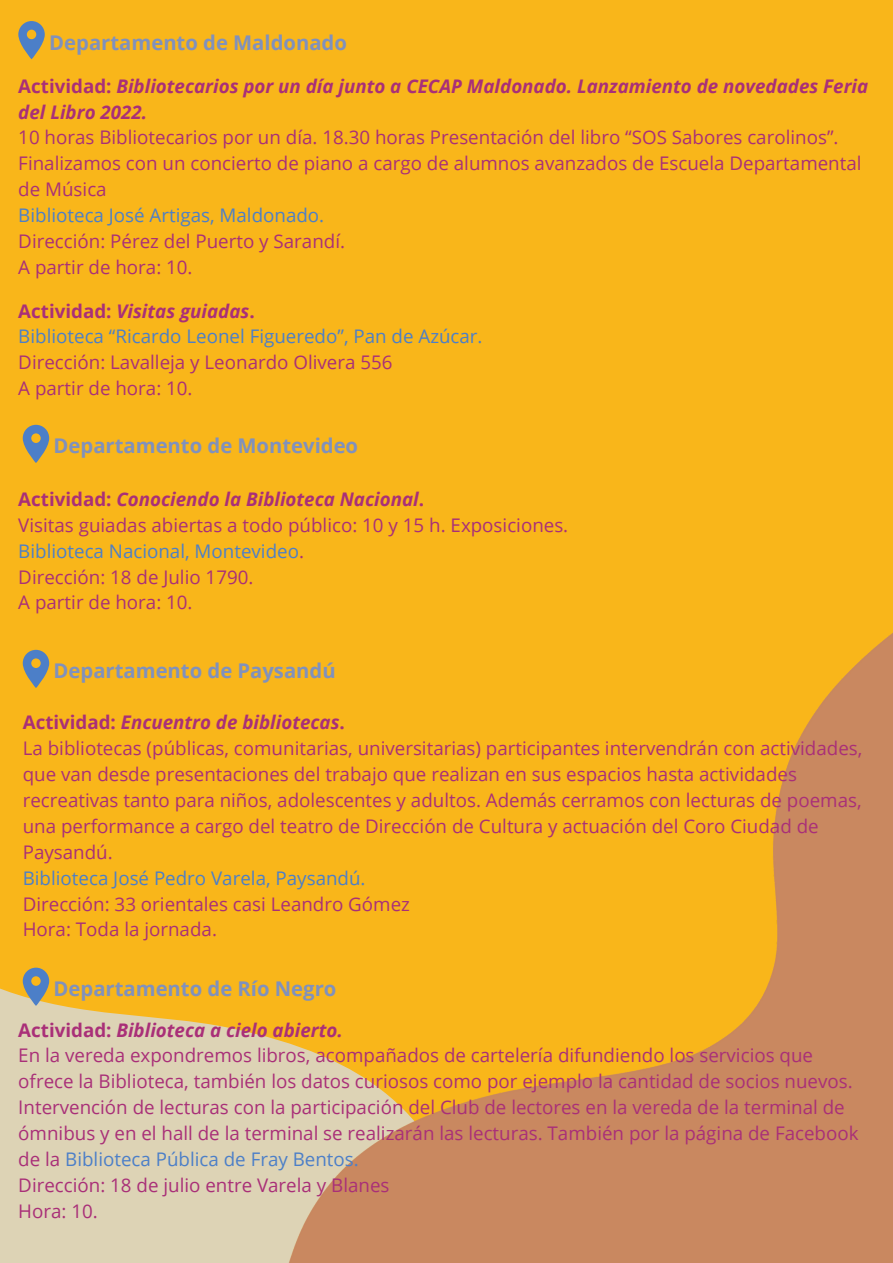
<style>
.page{position:relative;width:893px;height:1263px;background:#fff}
.page>*{position:absolute;margin:0;border:0;box-sizing:border-box;transform-origin:0 0}
.t1{font:700 20.25px "Open Sans";color:#8091bd}
.t2{font:18.75px/25.9px "Open Sans";color:#a92f78}
.t3{font:18.75px/25.9px "Open Sans";color:#4c7fc8}
.t4{font:italic 700 18.75px/25.9px "Open Sans";color:#a92f78}
.s1{font-style:normal}
.s2{font-weight:700;color:#a92f78}
.s3{font-weight:700;font-style:italic;color:#a92f78}
.s4{font-weight:700}
.s5{font-weight:700;font-style:italic}
.s6{color:#4c7fc8}
</style>
<div class="page">
<svg style="left:0;top:202px;width:284px;height:1061px;background:#f2bc3e"></svg>
<div style="left:284px;top:202px;width:609px;height:308px;background:#f9b61a"></div>
<img style="left:269px;top:510px;width:624px;height:753px">
<div style="left:0;top:0;width:893px;height:202px;background:#f9b61a"></div>
<svg style="left:18px;top:21px;width:27px;height:38px"></svg>
<svg style="left:23px;top:425px;width:26px;height:38px"></svg>
<svg style="left:23px;top:650px;width:26px;height:38px"></svg>
<svg style="left:23px;top:968px;width:26px;height:38px"></svg>
<p class="t1" style="left:49px;top:28px;width:299px">Departamento de Maldonado</p>
<p class="t4" style="left:18px;top:72px;width:851px"><span class="s1">Actividad:</span> Bibliotecarios por un día junto a CECAP Maldonado. Lanzamiento de novedades Feria del Libro 2022.</p>
<p class="t2" style="left:18px;top:124px;width:844px">10 horas Bibliotecarios por un día. 18.30 horas Presentación del libro “SOS Sabores carolinos”.<br>Finalizamos con un concierto de piano a cargo de alumnos avanzados de Escuela Departamental de Música</p>
<p class="t3" style="left:18px;top:202px;width:307px">Biblioteca José Artigas, Maldonado.</p>
<p class="t2" style="left:18px;top:228px;width:328px">Dirección: Pérez del Puerto y Sarandí.<br>A partir de hora: 10.</p>
<p class="t3" style="left:18px;top:297px;width:466px"><span class="s2">Actividad:</span> <span class="s3">Visitas guiadas</span><span class="s2">.<br></span>Biblioteca “Ricardo Leonel Figueredo”, Pan de Azúcar.</p>
<p class="t2" style="left:18px;top:349px;width:376px">Dirección: Lavalleja y Leonardo Olivera 556<br>A partir de hora: 10.</p>
<p class="t1" style="left:54px;top:432px;width:306px">Departamento de Montevideo</p>
<p class="t2" style="left:18px;top:486px;width:551px"><span class="s4">Actividad:</span> <span class="s5">Conociendo la Biblioteca Nacional</span><span class="s4">.<br></span>Visitas guiadas abiertas a todo público: 10 y 15 h. Exposiciones.<br><span class="s6">Biblioteca Nacional, Montevideo</span>.<br>Dirección: 18 de Julio 1790.<br>A partir de hora: 10.</p>
<p class="t1" style="left:54px;top:657px;width:283px">Departamento de Paysandú</p>
<p class="t2" style="left:23px;top:709px;width:841px"><span class="s4">Actividad:</span> <span class="s5">Encuentro de bibliotecas</span><span class="s4">.<br></span>La bibliotecas (públicas, comunitarias, universitarias) participantes intervendrán con actividades, que van desde presentaciones del trabajo que realizan en sus espacios hasta actividades recreativas tanto para niños, adolescentes y adultos. Además cerramos con lecturas de poemas, una performance a cargo del teatro de Dirección de Cultura y actuación del Coro Ciudad de Paysandú.</p>
<p class="t3" style="left:23px;top:864px;width:344px">Biblioteca José Pedro Varela, Paysandú.</p>
<p class="t2" style="left:23px;top:890px;width:389px">Dirección: 33 orientales casi Leandro Gómez<br>Hora: Toda la jornada.</p>
<p class="t1" style="left:54px;top:974px;width:284px">Departamento de Río Negro</p>
<p class="t2" style="left:18px;top:1016px;width:841px"><span class="s4">Actividad:</span> <span class="s5">Biblioteca a cielo abierto.<br></span>En la vereda expondremos libros, acompañados de cartelería difundiendo los servicios que ofrece la Biblioteca, también los datos curiosos como por ejemplo la cantidad de socios nuevos.<br>Intervención de lecturas con la participación del Club de lectores en la vereda de la terminal de ómnibus y en el hall de la terminal se realizarán las lecturas. También por la página de Facebook de la <span class="s6">Biblioteca Pública de Fray Bentos.<br></span>Dirección: 18 de julio entre Varela y Blanes<br>Hora: 10.</p>
</div>
